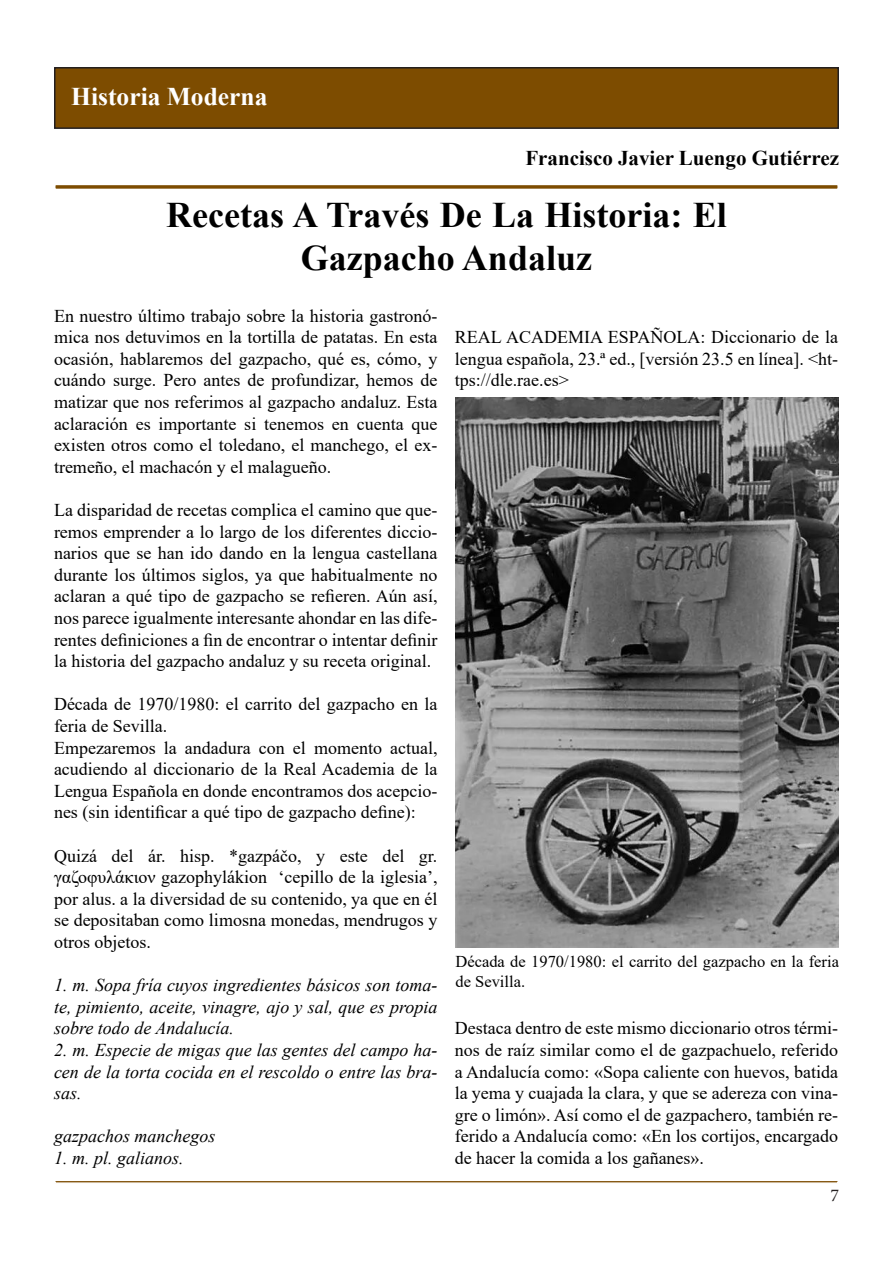
<style>
.page{position:relative;width:893px;height:1263px;background:#fff}
.page>*{position:absolute;margin:0;border:0;box-sizing:border-box;transform-origin:0 0}
.t1{font:700 36px/43.2px "Times New Roman";color:#000;text-align:center}
.t2{font:700 25.5px "Times New Roman";color:#fff}
.t3{font:700 21px "Times New Roman";color:#000}
.t4{font:18px/21.6px "Times New Roman";color:#000;text-align:justify}
.t5{font:italic 18px/21.6px "Times New Roman";color:#000;text-align:justify}
.t6{font:18px "Minion Pro";color:#231f20}
.t7{font:16.5px/19.8px "Times New Roman";color:#000}
</style>
<div class="page">
<div style="left:55px;top:68px;width:783px;height:60px;background:#7d4c00"></div>
<div style="left:54px;top:67px;width:785px;height:62px;border:2px solid #231f20"></div>
<svg style="left:55px;top:185px;width:783px;height:4px"></svg>
<svg style="left:55px;top:1181px;width:783px;height:2px;fill:#cab698"></svg>
<img style="left:456px;top:397px;width:382px;height:550px">
<p class="t2" style="left:71px;top:78px;width:198px">Historia Moderna</p>
<p class="t3" style="left:525px;top:143px;width:315px">Francisco Javier Luengo Gutiérrez</p>
<p class="t1" style="left:166px;top:192px;width:562px">Recetas A Través De La Historia: El<br>Gazpacho Andaluz</p>
<p class="t4" style="left:54px;top:304px;width:385px">En nuestro último trabajo sobre la historia gastronó&shy;mica nos detuvimos en la tortilla de patatas. En esta ocasión, hablaremos del gazpacho, qué es, cómo, y cuándo surge. Pero antes de profundizar, hemos de matizar que nos referimos al gazpacho andaluz. Esta aclaración es importante si tenemos en cuenta que existen otros como el toledano, el manchego, el ex&shy;tremeño, el machacón y el malagueño.</p>
<p class="t4" style="left:54px;top:499px;width:385px">La disparidad de recetas complica el camino que que&shy;remos emprender a lo largo de los diferentes diccio&shy;narios que se han ido dando en la lengua castellana durante los últimos siglos, ya que habitualmente no aclaran a qué tipo de gazpacho se refieren. Aún así, nos parece igualmente interesante ahondar en las dife&shy;rentes definiciones a fin de encontrar o intentar definir la historia del gazpacho andaluz y su receta original.</p>
<p class="t4" style="left:54px;top:693px;width:385px">Década de 1970/1980: el carrito del gazpacho en la feria de Sevilla.</p>
<p class="t4" style="left:54px;top:736px;width:385px">Empezaremos la andadura con el momento actual, acudiendo al diccionario de la Real Academia de la Lengua Española en donde encontramos dos acepcio&shy;nes (sin identificar a qué tipo de gazpacho define):</p>
<p class="t4" style="left:54px;top:844px;width:385px">Quizá del ár. hisp. *gazpáčo, y este del gr. γαζοφυλάκιον gazophylákion ‘cepillo de la iglesia’, por alus. a la diversidad de su contenido, ya que en él se depositaban como limosna monedas, mendrugos y otros objetos.</p>
<p class="t5" style="left:54px;top:974px;width:385px">1. m. Sopa fría cuyos ingredientes básicos son toma&shy;te, pimiento, aceite, vinagre, ajo y sal, que es propia sobre todo de Andalucía.</p>
<p class="t5" style="left:54px;top:1039px;width:385px">2. m. Especie de migas que las gentes del campo ha&shy;cen de la torta cocida en el rescoldo o entre las bra&shy;sas.</p>
<p class="t5" style="left:54px;top:1125px;width:163px">gazpachos manchegos</p>
<p class="t5" style="left:54px;top:1147px;width:131px">1. m. pl. galianos.</p>
<p class="t4" style="left:455px;top:326px;width:385px">REAL ACADEMIA ESPAÑOLA: Diccionario de la lengua española, 23.ª ed., [versión 23.5 en línea]. &lt;ht&shy;tps://dle.rae.es&gt;</p>
<p class="t7" style="left:455px;top:951px;width:385px">Década de 1970/1980: el carrito del gazpacho en la feria de Sevilla.</p>
<p class="t4" style="left:455px;top:1017px;width:385px">Destaca dentro de este mismo diccionario otros térmi&shy;nos de raíz similar como el de gazpachuelo, referido a Andalucía como: «Sopa caliente con huevos, batida la yema y cuajada la clara, y que se adereza con vina&shy;gre o limón». Así como el de gazpachero, también re&shy;ferido a Andalucía como: «En los cortijos, encargado de hacer la comida a los gañanes».</p>
<p class="t6" style="left:830px;top:1183px;width:10px">7</p>
</div>
